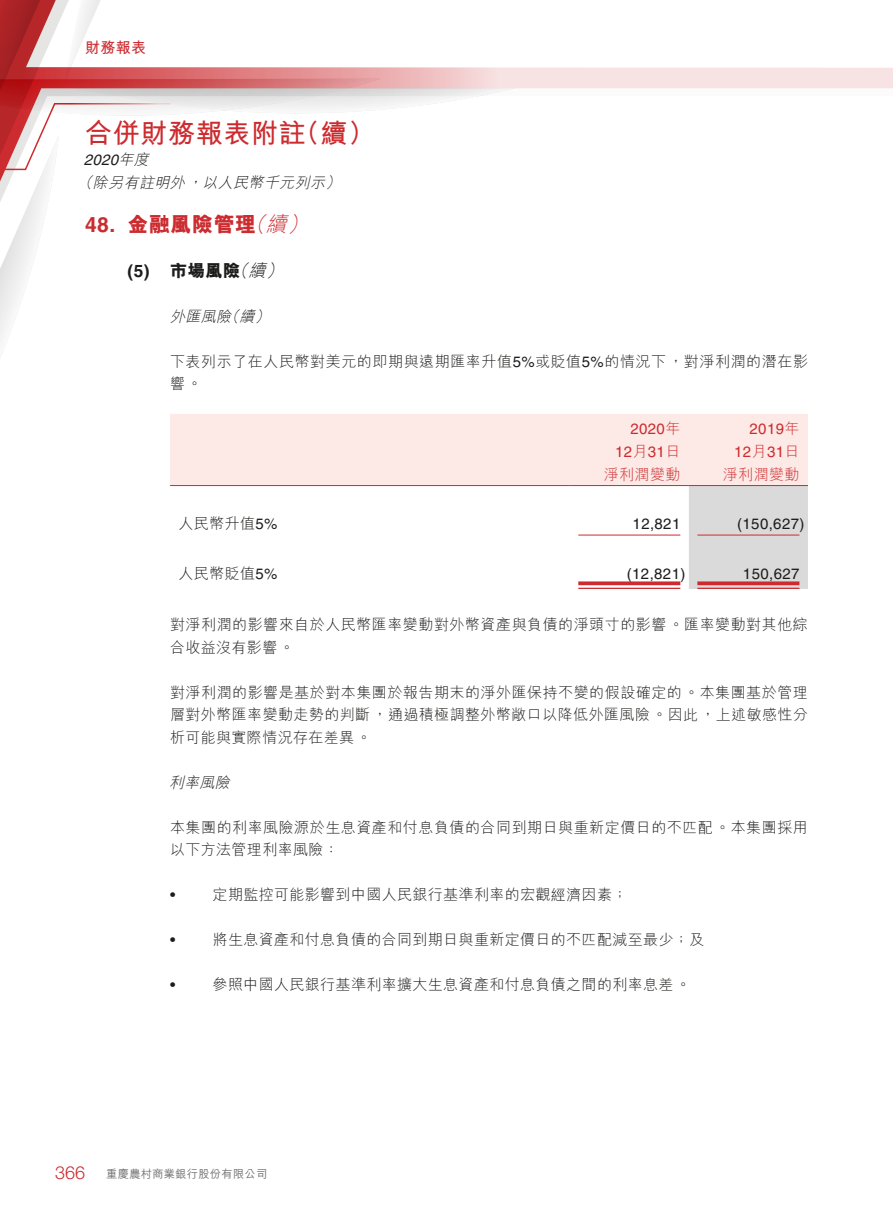
<style>
.page{position:relative;width:893px;height:1212px;background:#fff}
.page>*{position:absolute;margin:0;border:0;box-sizing:border-box;transform-origin:0 0}
.t1{font:700 27px "M Hei HK";letter-spacing:.025em;color:#cc2b2f}
.t2{font:800 21px "M Hei HK";letter-spacing:.025em;color:#cc2b2f}
.t3{font:300 18px "Helvetica Neue LT Std";color:#cc2b2f}
.t4{font:800 17.25px "M Hei HK";color:#1c1c1b}
.t5{font:300 15px/22.5px "M Hei HK";letter-spacing:.03em;color:#1c1c1b}
.t6{font:15px "Helvetica LT Std";letter-spacing:.025em;color:#1c1c1b}
.t7{font:italic 300 15px "M Hei HK";color:#1c1c1b}
.t8{font:15px/22.5px "Helvetica LT Std";letter-spacing:.025em;color:#cc2b2f;text-align:right}
.t9{font:300 15px "M Hei HK";letter-spacing:.025em;color:#cc2b2f}
.t10{font:italic 15px "Helvetica LT Std";color:#1c1c1b}
.t11{font:700 15px "M Hei HK";color:#cc2b2f}
.t12{font:500 11.25px "M Hei HK";letter-spacing:.025em;color:#6f6f6f}
.s1{font-family:"M Hei HK";font-weight:300}
.s2{font-family:"Helvetica LT Std";font-weight:700}
.s3{font-weight:300;font-style:italic}
.s4{font-family:"Helvetica LT Std";font-weight:400}
</style>
<div class="page">
<svg style="left:515px;top:67px;width:378px;height:22px;background:#f8e4e5"></svg>
<svg style="left:0;top:0;width:515px;height:358px"></svg>
<div style="left:170px;top:414px;width:638px;height:71px;background:#fde9e5"></div>
<div style="left:689px;top:486px;width:119px;height:103px;background:#dadada"></div>
<hr style="left:170px;top:485px;width:400px;height:1px;background:#cc2b2f">
<hr style="left:570px;top:485px;width:119px;height:1px;background:#cc2b2f">
<hr style="left:689px;top:485px;width:119px;height:1px;background:#cc2b2f">
<hr style="left:578px;top:535px;width:102px;height:1px;background:#cc2b2f">
<hr style="left:697px;top:535px;width:102px;height:1px;background:#cc2b2f">
<svg style="left:578px;top:581px;width:102px;height:4px"></svg>
<hr style="left:578px;top:588px;width:102px;height:1px;background:#cc2b2f">
<svg style="left:697px;top:581px;width:102px;height:4px"></svg>
<hr style="left:697px;top:588px;width:102px;height:1px;background:#cc2b2f">
<p class="t11" style="left:85px;top:37px;width:63px">財務報表</p>
<h1 class="t1" style="left:85px;top:113px;width:292px">合併財務報表附註（續）</h1>
<p class="t10" style="left:84px;top:151px;width:71px">2020<span class="s1">年度</span></p>
<p class="t7" style="left:78px;top:172px;width:269px">（除另有註明外，以人民幣千元列示）</p>
<h2 class="t2" style="left:85px;top:210px;width:231px"><span class="s2">48.</span> 金融風險管理<span class="s3">（續）</span></h2>
<p class="t4" style="left:128px;top:259px;width:162px"><span class="s2">(5)</span> 市場風險<span class="s3">（續）</span></p>
<p class="t7" style="left:170px;top:306px;width:106px">外匯風險（續）</p>
<p class="t5" style="left:170px;top:350px;width:639px">下表列示了在人民幣對美元的即期與遠期匯率升值<span class="s4">5%</span>或貶值<span class="s4">5%</span>的情況下，對淨利潤的潛在影響。</p>
<p class="t8" style="left:615px;top:418px;width:67px">2020<span class="s1">年<br></span>12<span class="s1">月</span>31<span class="s1">日</span></p>
<p class="t9" style="left:604px;top:463px;width:78px">淨利潤變動</p>
<p class="t8" style="left:734px;top:418px;width:67px">2019<span class="s1">年<br></span>12<span class="s1">月</span>31<span class="s1">日</span></p>
<p class="t9" style="left:723px;top:463px;width:78px">淨利潤變動</p>
<p class="t5" style="left:179px;top:512px;width:100px">人民幣升值<span class="s4">5%</span></p>
<p class="t6" style="left:633px;top:515px;width:49px">12,821</p>
<p class="t6" style="left:737px;top:515px;width:69px">(150,627)</p>
<p class="t5" style="left:179px;top:561px;width:100px">人民幣貶值<span class="s4">5%</span></p>
<p class="t6" style="left:627px;top:564px;width:60px">(12,821)</p>
<p class="t6" style="left:743px;top:564px;width:58px">150,627</p>
<p class="t5" style="left:170px;top:613px;width:639px">對淨利潤的影響來自於人民幣匯率變動對外幣資產與負債的淨頭寸的影響。匯率變動對其他綜合收益沒有影響。</p>
<p class="t5" style="left:170px;top:680px;width:639px;text-align:justify">對淨利潤的影響是基於對本集團於報告期末的淨外匯保持不變的假設確定的。本集團基於管理層對外幣匯率變動走勢的判斷，通過積極調整外幣敞口以降低外匯風險。因此，上述敏感性分析可能與實際情況存在差異。</p>
<p class="t7" style="left:169px;top:772px;width:67px">利率風險</p>
<p class="t5" style="left:170px;top:815px;width:639px">本集團的利率風險源於生息資產和付息負債的合同到期日與重新定價日的不匹配。本集團採用以下方法管理利率風險：</p>
<p class="t6" style="left:170px;top:886px;width:7px">•</p>
<p class="t5" style="left:213px;top:883px;width:416px">定期監控可能影響到中國人民銀行基準利率的宏觀經濟因素；</p>
<p class="t6" style="left:170px;top:931px;width:7px">•</p>
<p class="t5" style="left:213px;top:928px;width:493px">將生息資產和付息負債的合同到期日與重新定價日的不匹配減至最少；及</p>
<p class="t6" style="left:170px;top:976px;width:7px">•</p>
<p class="t5" style="left:213px;top:973px;width:480px">參照中國人民銀行基準利率擴大生息資產和付息負債之間的利率息差。</p>
<p class="t3" style="left:55px;top:1162px;width:31px">366</p>
<p class="t12" style="left:106px;top:1165px;width:163px">重慶農村商業銀行股份有限公司</p>
</div>
